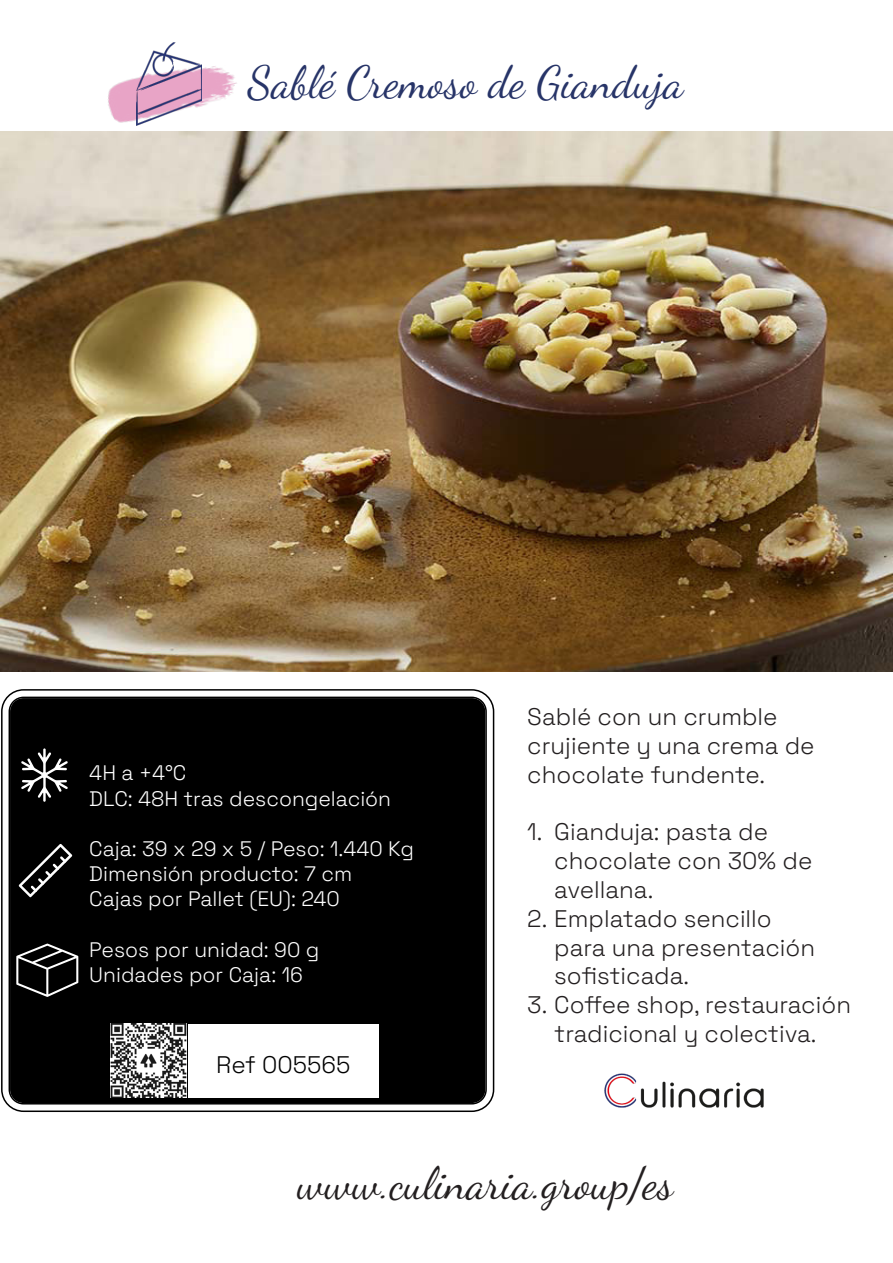
<style>
.page{position:relative;width:893px;height:1263px;background:#fff}
.page>*{position:absolute;margin:0;border:0;box-sizing:border-box;transform-origin:0 0}
.t1{font:45px "Dancing Script";color:#273468}
.t2{font:45px "Dancing Script";color:#231f20}
.t3{font:300 24px/28.8px "Space Grotesk";color:#231f20}
.t4{font:300 24px "Space Grotesk";color:#000}
.t5{font:300 21px "Space Grotesk";color:#fff}
</style>
<div class="page">
<img style="left:108px;top:66px;width:129px;height:57px">
<div style="left:6px;top:694px;width:484px;height:413px;background:#000;border-radius:18px"></div>
<div style="left:1px;top:689px;width:493px;height:423px;border:9px solid #fff;border-radius:18px"></div>
<div style="left:1px;top:689px;width:493px;height:423px;border:2px solid #000;border-radius:22px"></div>
<div style="left:9px;top:697px;width:478px;height:407px;border:2px solid #000;border-radius:14px"></div>
<img style="left:0;top:132px;width:893px;height:540px">
<img style="left:136px;top:43px;width:66px;height:82px">
<img style="left:604px;top:1073px;width:160px;height:35px">
<img style="left:111px;top:1024px;width:75px;height:73px">
<div style="left:188px;top:1024px;width:191px;height:74px;background:#fff"></div>
<svg style="left:21px;top:748px;width:47px;height:54px"></svg>
<svg style="left:19px;top:844px;width:53px;height:53px"></svg>
<svg style="left:16px;top:943px;width:62px;height:54px"></svg>
<p class="t1" style="left:248px;top:48px;width:437px">Sablé Cremoso de Gianduja</p>
<p class="t5" style="left:89px;top:758px;width:99px">4H a +4°C</p>
<p class="t5" style="left:89px;top:783px;width:303px">DLC: 48H tras descongelación</p>
<p class="t5" style="left:89px;top:833px;width:326px">Caja: 39 x 29 x 5 / Peso: 1.440 Kg</p>
<p class="t5" style="left:89px;top:858px;width:265px">Dimensión producto: 7 cm</p>
<p class="t5" style="left:89px;top:884px;width:252px">Cajas por Pallet (EU): 240</p>
<p class="t5" style="left:89px;top:934px;width:232px">Pesos por unidad: 90 g</p>
<p class="t5" style="left:89px;top:959px;width:215px">Unidades por Caja: 16</p>
<p class="t4" style="left:216px;top:1047px;width:136px">Ref 005565</p>
<p class="t3" style="left:527px;top:701px;width:289px">Sablé con un crumble crujiente y una crema de chocolate fundente.</p>
<p class="t3" style="left:554px;top:816px;width:260px;text-indent:-27px">1. Gianduja: pasta de chocolate con 30% de avellana.</p>
<p class="t3" style="left:554px;top:903px;width:262px;text-indent:-27px">2. Emplatado sencillo para una presentación sofisticada.</p>
<p class="t3" style="left:527px;top:989px;width:325px;text-align:center">3. Coffee shop, restauración tradicional y colectiva.</p>
<p class="t2" style="left:297px;top:1148px;width:378px">www.culinaria.group/es</p>
</div>
